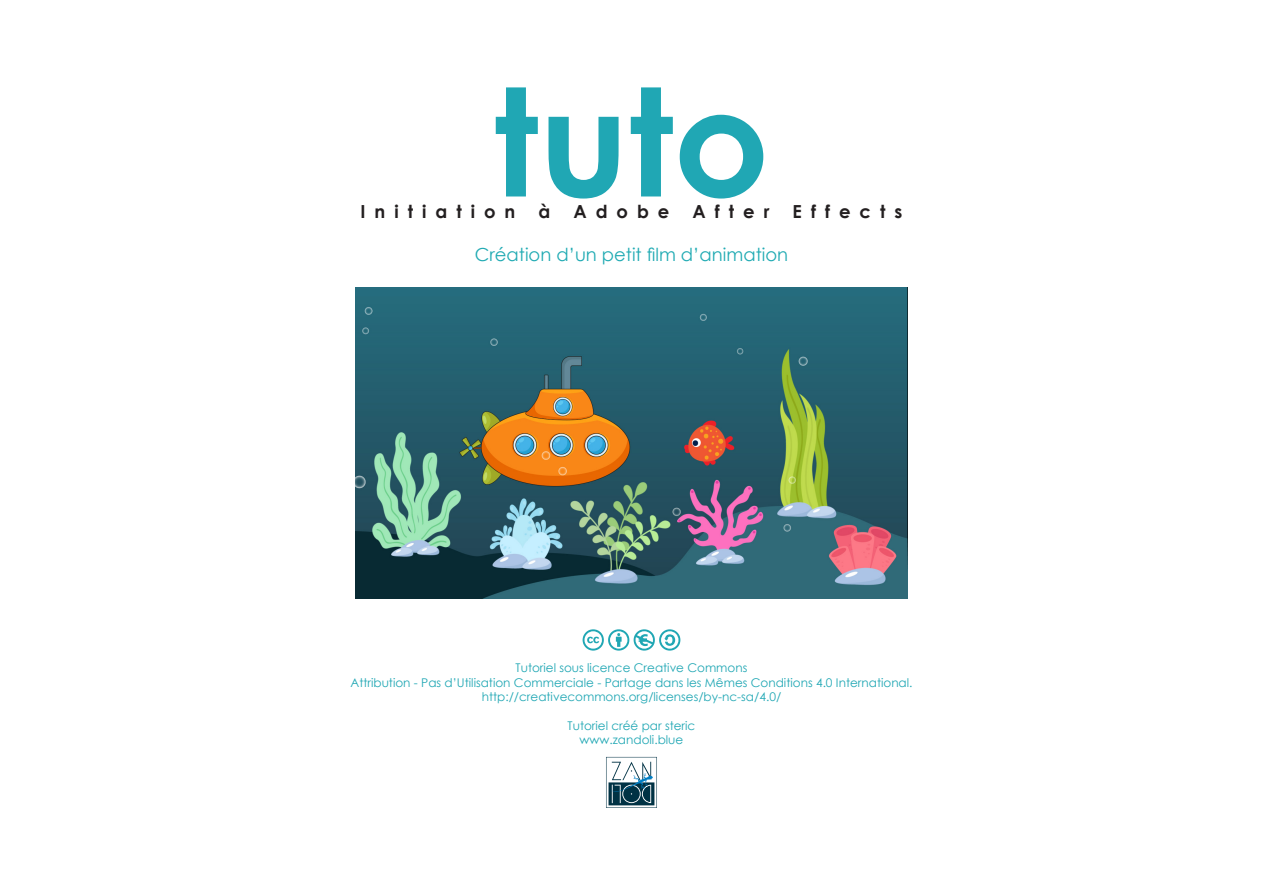
<style>
.page{position:relative;width:1263px;height:893px;background:#fff}
.page>*{position:absolute;margin:0;border:0;box-sizing:border-box;transform-origin:0 0}
.t1{font:700 150px "Century Gothic";color:#20a7b4}
.t2{font:18px "Century Gothic";color:#20aab3}
.t3{font:700 18px "Century Gothic";letter-spacing:.5em;color:#231f20}
.t4{font:12px "Century Gothic";color:#20a7b4}
</style>
<div class="page">
<img style="left:355px;top:288px;width:553px;height:310px">
<svg style="left:606px;top:757px;width:51px;height:51px"></svg>
<svg style="left:583px;top:629px;width:97px;height:22px"></svg>
<p class="t1" style="left:493px;top:28px;width:277px">tuto</p>
<p class="t3" style="left:361px;top:198px;width:156px">Initiation</p>
<p class="t3" style="left:538px;top:198px;width:13px">à</p>
<p class="t3" style="left:573px;top:198px;width:98px">Adobe</p>
<p class="t3" style="left:692px;top:198px;width:79px">After</p>
<p class="t3" style="left:793px;top:198px;width:111px">Effects</p>
<p class="t2" style="left:475px;top:242px;width:315px">Création d’un petit film d’animation</p>
<p class="t4" style="left:516px;top:660px;width:233px">Tutoriel sous licence Creative Commons</p>
<p class="t4" style="left:350px;top:674px;width:564px">Attribution - Pas d’Utilisation Commerciale - Partage dans les Mêmes Conditions 4.0 International.</p>
<p class="t4" style="left:482px;top:688px;width:301px">http://creativecommons.org/licenses/by-nc-sa/4.0/</p>
<p class="t4" style="left:568px;top:717px;width:129px">Tutoriel créé par steric</p>
<p class="t4" style="left:580px;top:732px;width:105px">www.zandoli.blue</p>
</div>
